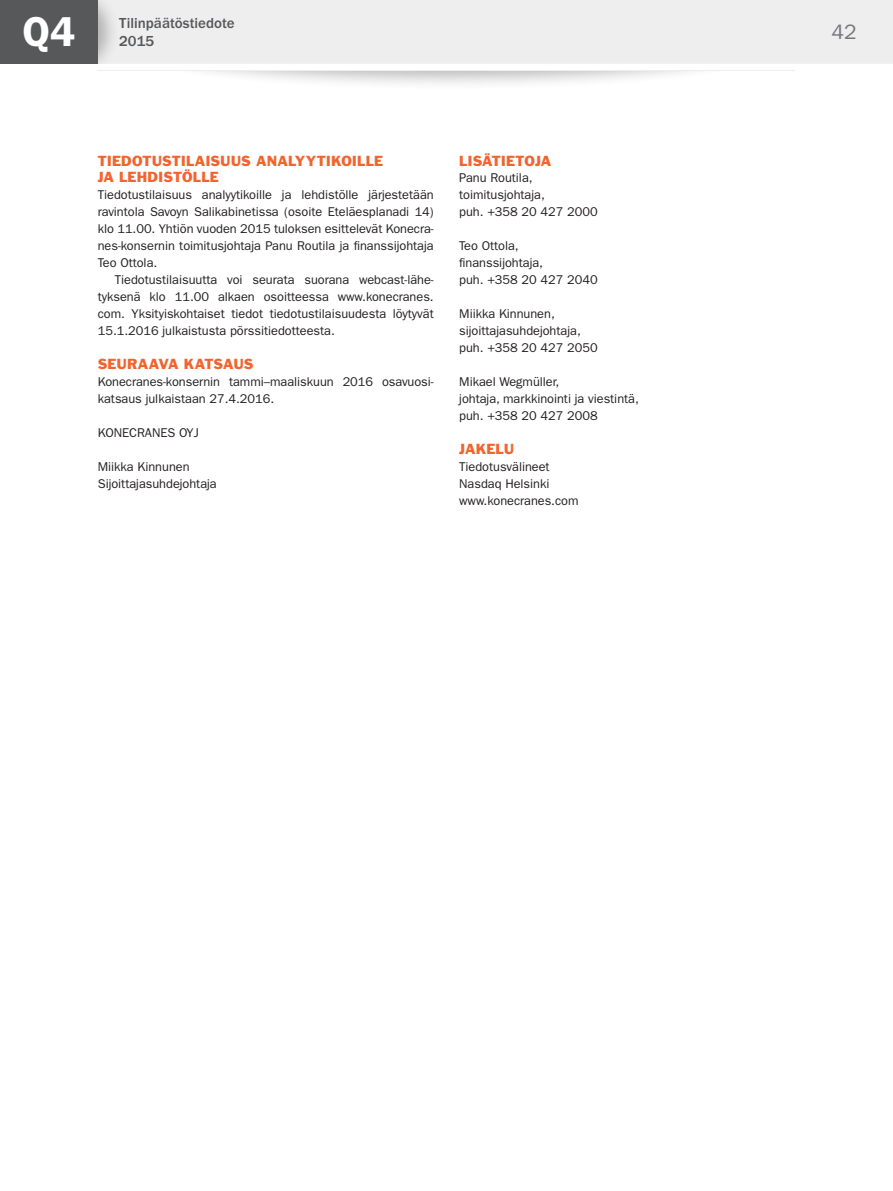
<style>
.page{position:relative;width:893px;height:1191px;background:#fff}
.page>*{position:absolute;margin:0;border:0;box-sizing:border-box;transform-origin:0 0}
.t1{font:600 42px "ITC Franklin Gothic Std";color:#fff}
.t2{font:21px "ITC Franklin Gothic Std";color:#76787b}
.t3{font:500 15px/18px "ITC Franklin Gothic Std";color:#57585a}
.t4{font:13.5px/17px "Franklin Gothic Std";letter-spacing:.005em;color:#f2642f}
.se_P_1_base{font:12.75px/17px "ITC Franklin Gothic Std";letter-spacing:-.005em;color:#231f20;text-align:justify}
.fi_P_1_base_indent{font:12.75px/17px "ITC Franklin Gothic Std";letter-spacing:-.005em;color:#231f20;text-align:justify}
</style>
<div class="page">
<div style="left:138px;top:2px;width:623px;height:89px;background:#231f20;opacity:.3"></div>
<div style="left:0;top:53px;width:893px;height:17px;background:#fff"></div>
<div style="left:120px;top:0;width:773px;height:64px;background:#eeeeef"></div>
<div style="left:98px;top:0;width:22px;height:64px;background:#231f20;opacity:.3"></div>
<div style="left:0;top:0;width:98px;height:64px;background:#57585a"></div>
<h1 class="t1" style="left:22px;top:7px;width:54px">Q4</h1>
<p class="t3" style="left:119px;top:14px;width:117px">Tilinpäätöstiedote<br>2015</p>
<p class="t4" style="left:98px;top:152px;width:287px">TIEDOTUSTILAISUUS ANALYYTIKOILLE<br>JA LEHDISTÖLLE</p>
<p class="se_P_1_base" style="left:98px;top:187px;width:337px">Tiedotustilaisuus analyytikoille ja lehdistölle järjestetään ravintola Savoyn Salikabinetissa (osoite Eteläesplanadi 14) klo 11.00. Yhtiön vuoden 2015 tuloksen esittelevät Konecra&shy;nes-konsernin toimitusjohtaja Panu Routila ja finanssijohtaja Teo Ottola.</p>
<p class="fi_P_1_base_indent" style="left:98px;top:271px;width:337px;text-indent:17px">Tiedotustilaisuutta voi seurata suorana webcast-lähe&shy;tyksenä klo 11.00 alkaen osoitteessa www.konecranes. com. Yksityiskohtaiset tiedot tiedotustilaisuudesta löytyvät 15.1.2016 julkaistusta pörssitiedotteesta.</p>
<p class="t4" style="left:98px;top:355px;width:157px">SEURAAVA KATSAUS</p>
<p class="se_P_1_base" style="left:98px;top:373px;width:337px">Konecranes-konsernin tammi–maaliskuun 2016 osavuosi&shy;katsaus julkaistaan 27.4.2016.</p>
<p class="se_P_1_base" style="left:98px;top:424px;width:102px">KONECRANES OYJ</p>
<p class="se_P_1_base" style="left:98px;top:458px;width:93px">Miikka Kinnunen</p>
<p class="se_P_1_base" style="left:98px;top:475px;width:121px">Sijoittajasuhdejohtaja</p>
<p class="t4" style="left:459px;top:152px;width:94px">LISÄTIETOJA</p>
<p class="se_P_1_base" style="left:459px;top:170px;width:75px">Panu Routila,</p>
<p class="se_P_1_base" style="left:459px;top:187px;width:87px">toimitusjohtaja,</p>
<p class="se_P_1_base" style="left:459px;top:204px;width:140px">puh. +358 20 427 2000</p>
<p class="se_P_1_base" style="left:459px;top:238px;width:61px">Teo Ottola,</p>
<p class="se_P_1_base" style="left:459px;top:254px;width:85px">finanssijohtaja,</p>
<p class="se_P_1_base" style="left:459px;top:271px;width:140px">puh. +358 20 427 2040</p>
<p class="se_P_1_base" style="left:459px;top:305px;width:97px">Miikka Kinnunen,</p>
<p class="se_P_1_base" style="left:459px;top:322px;width:123px">sijoittajasuhdejohtaja,</p>
<p class="se_P_1_base" style="left:459px;top:339px;width:140px">puh. +358 20 427 2050</p>
<p class="se_P_1_base" style="left:459px;top:373px;width:102px">Mikael Wegmüller,</p>
<p class="se_P_1_base" style="left:459px;top:390px;width:181px">johtaja, markkinointi ja viestintä,</p>
<p class="se_P_1_base" style="left:459px;top:407px;width:140px">puh. +358 20 427 2008</p>
<p class="t4" style="left:459px;top:440px;width:57px">JAKELU</p>
<p class="se_P_1_base" style="left:459px;top:458px;width:92px">Tiedotusvälineet</p>
<p class="se_P_1_base" style="left:459px;top:475px;width:92px">Nasdaq Helsinki</p>
<p class="se_P_1_base" style="left:459px;top:492px;width:121px">www.konecranes.com</p>
<h2 class="t2" style="left:831px;top:20px;width:27px">42</h2>
</div>
